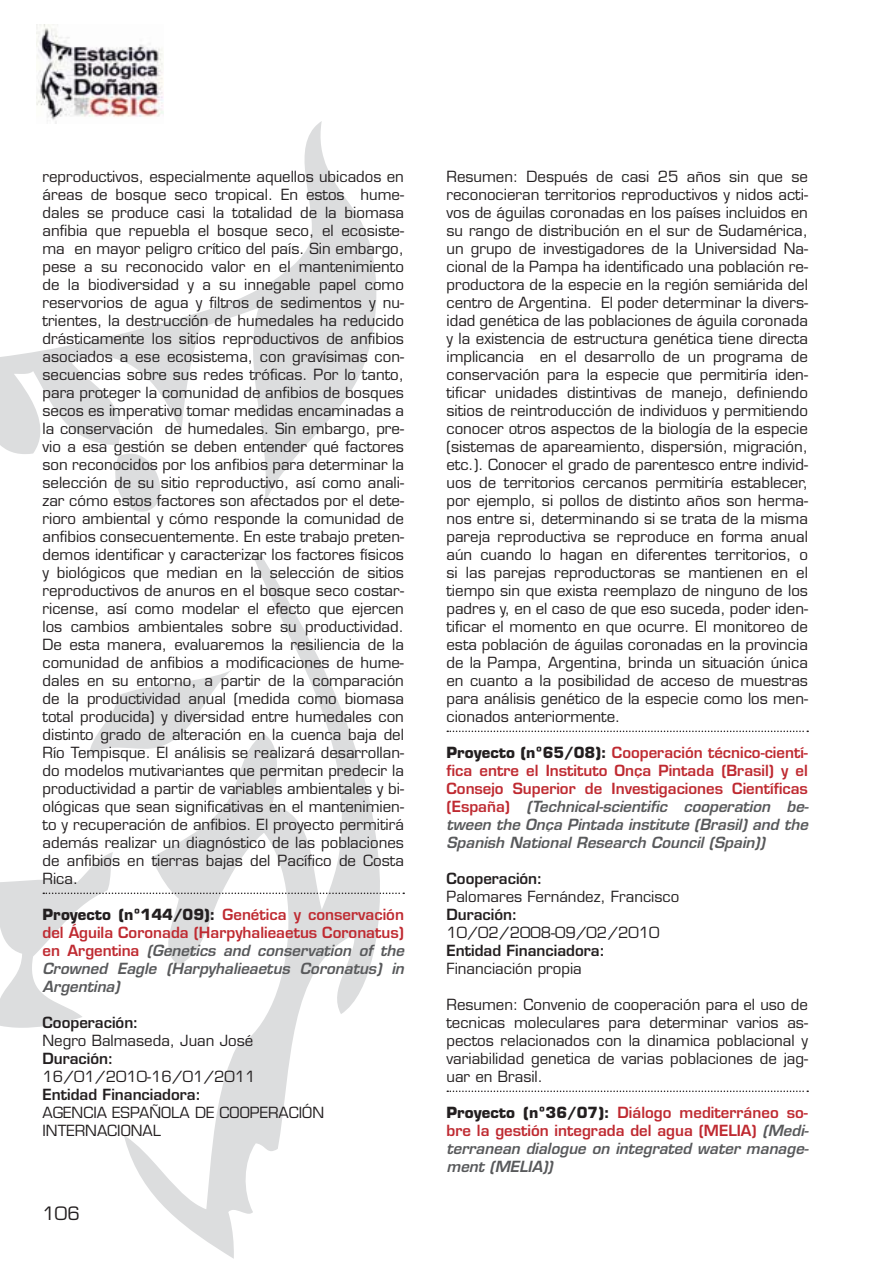
<style>
.page{position:relative;width:893px;height:1263px;background:#fff}
.page>*{position:absolute;margin:0;border:0;box-sizing:border-box;transform-origin:0 0}
.t1{font:18px "Eurostile";color:#231f20}
.t2{font:15px/18px "Eurostile";color:#231f20;text-align:justify}
.t3{font:italic 600 15px/18px "Eurostile";color:#58595b;text-align:justify}
.t4{font:600 15px/18px "Eurostile";color:#bf2a31;text-align:justify}
.t5{font:600 15px "Eurostile";color:#231f20}
.s1{font-weight:700;font-style:normal;color:#231f20}
.s2{font-style:normal;color:#bf2a31}
.s3{font-weight:700;color:#231f20}
.s4{font-style:italic;color:#58595b}
</style>
<div class="page">
<svg style="left:0;top:121px;width:377px;height:384px"></svg>
<svg style="left:115px;top:454px;width:54px;height:58px"></svg>
<svg style="left:124px;top:555px;width:254px;height:704px"></svg>
<svg style="left:88px;top:665px;width:151px;height:94px"></svg>
<img style="left:36px;top:24px;width:128px;height:100px">
<svg style="left:0;top:852px;width:404px;height:176px"></svg>
<svg style="left:447px;top:731px;width:361px;height:1px"></svg>
<svg style="left:447px;top:1091px;width:361px;height:1px"></svg>
<p class="t2" style="left:43px;top:169px;width:363px">reproductivos, especialmente aquellos ubicados en áreas de bosque seco tropical. En estos hume&shy;dales se produce casi la totalidad de la biomasa anfibia que repuebla el bosque seco, el ecosiste&shy;ma en mayor peligro crítico del país. Sin embargo, pese a su reconocido valor en el mantenimiento de la biodiversidad y a su innegable papel como reservorios de agua y filtros de sedimentos y nu&shy;trientes, la destrucción de humedales ha reducido drásticamente los sitios reproductivos de anfibios asociados a ese ecosistema, con gravísimas con&shy;secuencias sobre sus redes tróficas. Por lo tanto, para proteger la comunidad de anfibios de bosques secos es imperativo tomar medidas encaminadas a la conservación de humedales. Sin embargo, pre&shy;vio a esa gestión se deben entender qué factores son reconocidos por los anfibios para determinar la selección de su sitio reproductivo, así como anali&shy;zar cómo estos factores son afectados por el dete&shy;rioro ambiental y cómo responde la comunidad de anfibios consecuentemente. En este trabajo preten&shy;demos identificar y caracterizar los factores físicos y biológicos que median en la selección de sitios reproductivos de anuros en el bosque seco costar&shy;ricense, así como modelar el efecto que ejercen los cambios ambientales sobre su productividad.<br>De esta manera, evaluaremos la resiliencia de la comunidad de anfibios a modificaciones de hume&shy;dales en su entorno, a partir de la comparación de la productividad anual (medida como biomasa total producida) y diversidad entre humedales con distinto grado de alteración en la cuenca baja del Río Tempisque. El análisis se realizará desarrollan&shy;do modelos mutivariantes que permitan predecir la productividad a partir de variables ambientales y bi&shy;ológicas que sean significativas en el mantenimien&shy;to y recuperación de anfibios. El proyecto permitirá además realizar un diagnóstico de las poblaciones de anfibios en tierras bajas del Pacífico de Costa Rica.</p>
<p class="t3" style="left:43px;top:907px;width:363px"><span class="s1">Proyecto (nº144/09):</span> <span class="s2">Genética y conservación del Águila Coronada (Harpyhalieaetus Coronatus) en Argentina</span> (Genetics and conservation of the Crowned Eagle (Harpyhalieaetus Coronatus) in Argentina)</p>
<p class="t5" style="left:43px;top:1017px;width:98px">Cooperación:</p>
<p class="t2" style="left:43px;top:1033px;width:212px">Negro Balmaseda, Juan José</p>
<p class="t5" style="left:43px;top:1053px;width:72px">Duración:</p>
<p class="t2" style="left:43px;top:1069px;width:215px">16/01/2010-16/01/2011</p>
<p class="t5" style="left:43px;top:1089px;width:160px">Entidad Financiadora:</p>
<p class="t2" style="left:43px;top:1105px;width:283px">AGENCIA ESPAÑOLA DE COOPERACIÓN<br>INTERNACIONAL</p>
<p class="t1" style="left:43px;top:1206px;width:39px">106</p>
<p class="t2" style="left:446px;top:169px;width:363px">Resumen: Después de casi 25 años sin que se reconocieran territorios reproductivos y nidos acti&shy;vos de águilas coronadas en los países incluidos en su rango de distribución en el sur de Sudamérica, un grupo de investigadores de la Universidad Na&shy;cional de la Pampa ha identificado una población re&shy;productora de la especie en la región semiárida del centro de Argentina. El poder determinar la divers&shy;idad genética de las poblaciones de águila coronada y la existencia de estructura genética tiene directa implicancia en el desarrollo de un programa de conservación para la especie que permitiría iden&shy;tificar unidades distintivas de manejo, definiendo sitios de reintroducción de individuos y permitiendo conocer otros aspectos de la biología de la especie (sistemas de apareamiento, dispersión, migración, etc.). Conocer el grado de parentesco entre individ&shy;uos de territorios cercanos permitiría establecer, por ejemplo, si pollos de distinto años son herma&shy;nos entre si, determinando si se trata de la misma pareja reproductiva se reproduce en forma anual aún cuando lo hagan en diferentes territorios, o si las parejas reproductoras se mantienen en el tiempo sin que exista reemplazo de ninguno de los padres y, en el caso de que eso suceda, poder iden&shy;tificar el momento en que ocurre. El monitoreo de esta población de águilas coronadas en la provincia de la Pampa, Argentina, brinda un situación única en cuanto a la posibilidad de acceso de muestras para análisis genético de la especie como los men&shy;cionados anteriormente.</p>
<p class="t4" style="left:446px;top:745px;width:364px"><span class="s3">Proyecto (nº65/08):</span> Cooperación técnico-cientí&shy;fica entre el Instituto Onça Pintada (Brasil) y el Consejo Superior de Investigaciones Científicas (España) <span class="s4">(Technical-scientific cooperation be&shy;tween the Onça Pintada institute (Brasil) and the Spanish National Research Council (Spain))</span></p>
<p class="t5" style="left:446px;top:873px;width:98px">Cooperación:</p>
<p class="t2" style="left:446px;top:889px;width:234px">Palomares Fernández, Francisco</p>
<p class="t5" style="left:446px;top:909px;width:72px">Duración:</p>
<p class="t2" style="left:446px;top:925px;width:215px">10/02/2008-09/02/2010</p>
<p class="t5" style="left:446px;top:945px;width:160px">Entidad Financiadora:</p>
<p class="t2" style="left:446px;top:961px;width:137px">Financiación propia</p>
<p class="t2" style="left:446px;top:997px;width:363px">Resumen: Convenio de cooperación para el uso de tecnicas moleculares para determinar varios as&shy;pectos relacionados con la dinamica poblacional y variabilidad genetica de varias poblaciones de jag&shy;uar en Brasil.</p>
<p class="t3" style="left:446px;top:1105px;width:364px"><span class="s1">Proyecto (nº36/07):</span> <span class="s2">Diálogo mediterráneo so&shy;bre la gestión integrada del agua (MELIA)</span> (Medi&shy;terranean dialogue on integrated water manage&shy;ment (MELIA))</p>
</div>
